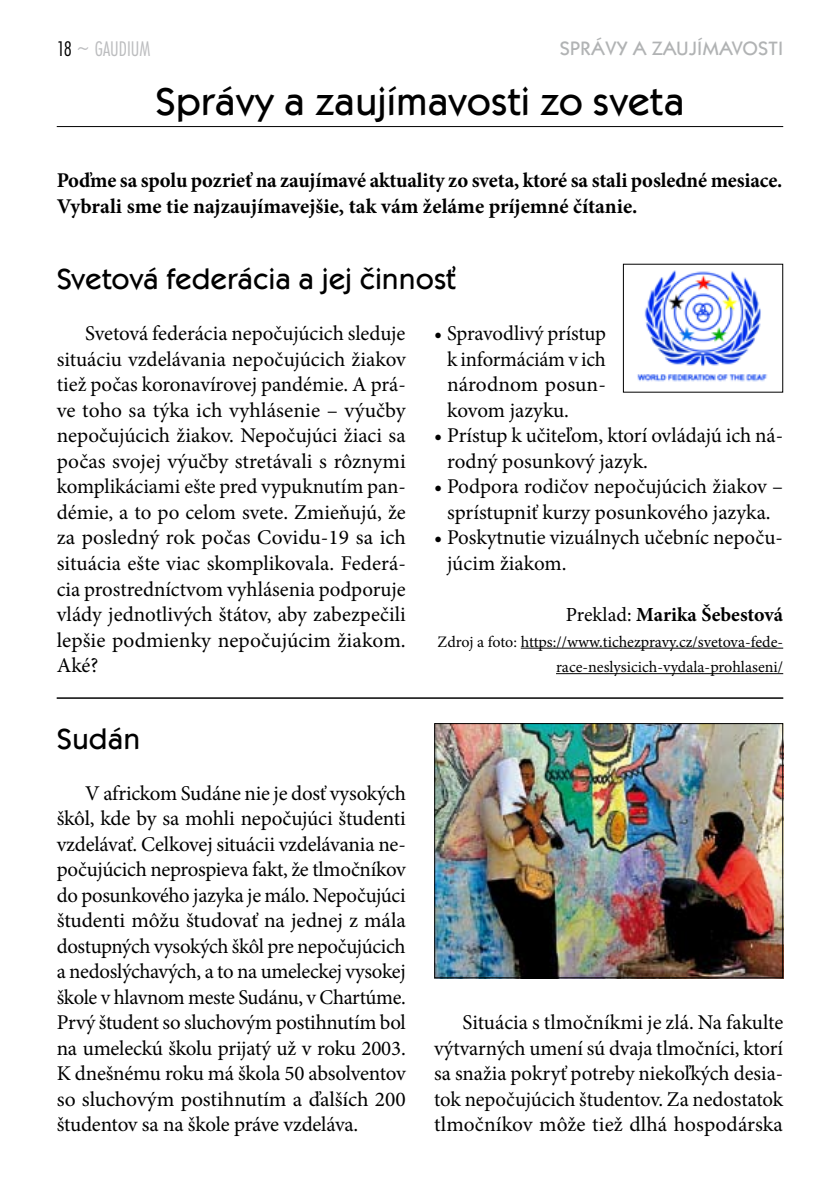
<style>
.page{position:relative;width:840px;height:1191px;background:#fff}
.page>*{position:absolute;margin:0;border:0;box-sizing:border-box;transform-origin:0 0}
.t1{font:500 40px "Kabel Itc TEE";color:#000}
.t2{font:500 30px "Kabel Itc TEE";color:#000}
.t3{font:22px "Futura TEE Ligh Cond";color:#bcbdbf}
.t4{font:21px/25.6px "Minion Pro";color:#000;text-align:justify}
.t5{font:700 21px/25.6px "Minion Pro";letter-spacing:-.005em;color:#000}
.t6{font:700 20px "Minion Pro";color:#000}
.t7{font:500 20px "Kabel Itc TEE";color:#b1b3b4}
.t8{font:16px/25.6px "Minion Pro";color:#000;text-align:right}
.s1{color:#000}
.s2{font-weight:400}
</style>
<div class="page">
<img style="left:436px;top:725px;width:344px;height:251px">
<div style="left:434px;top:723px;width:348px;height:255px;border:1px solid #000"></div>
<hr style="left:57px;top:126px;width:725px;height:1px;background:#000">
<hr style="left:520px;top:648px;width:262px;height:1px;background:#000">
<hr style="left:555px;top:673px;width:227px;height:1px;background:#000">
<img style="left:637px;top:270px;width:131px;height:112px">
<hr style="left:57px;top:697px;width:725px;height:1px;background:#000">
<p class="t3" style="left:57px;top:36px;width:95px"><span class="s1">18</span> ~ GAUDIUM</p>
<p class="t7" style="left:559px;top:36px;width:225px">Sp rávy a zauj ímavosti</p>
<h1 class="t1" style="left:155px;top:78px;width:530px">Správy a zaujímavosti zo sveta</h1>
<p class="t5" style="left:57px;top:167px;width:726px">Poďme sa spolu pozrieť na zaujímavé aktuality zo sveta, ktoré sa stali posledné mesiace.<br>Vybrali sme tie najzaujímavejšie, tak vám želáme príjemné čítanie.</p>
<h2 class="t2" style="left:57px;top:262px;width:400px">Svetová federácia a jej činnosť</h2>
<p class="t4" style="left:57px;top:321px;width:350px;text-indent:28px">Svetová federácia nepočujúcich sleduje situáciu vzdelávania nepočujúcich žiakov tiež počas koronavírovej pandémie. A prá&shy;ve toho sa týka ich vyhlásenie – výučby nepočujúcich žiakov. Nepočujúci žiaci sa počas svojej výučby stretávali s rôznymi komplikáciami ešte pred vypuknutím pan&shy;démie, a to po celom svete. Zmieňujú, že za posledný rok počas Covidu-19 sa ich situácia ešte viac skomplikovala. Federá&shy;cia prostredníctvom vyhlásenia podporuje vlády jednotlivých štátov, aby zabezpečili lepšie podmienky nepočujúcim žiakom.<br>Aké?</p>
<p class="t4" style="left:447px;top:321px;width:160px;text-indent:-13px">• Spravodlivý prístup k informáciám v ich národnom posun&shy;kovom jazyku.</p>
<p class="t4" style="left:447px;top:423px;width:337px;text-indent:-13px">• Prístup k učiteľom, ktorí ovládajú ich ná&shy;rodný posunkový jazyk.</p>
<p class="t4" style="left:434px;top:474px;width:350px;text-align:center">• Podpora rodičov nepočujúcich žiakov – sprístupniť kurzy posunkového jazyka.</p>
<p class="t4" style="left:447px;top:525px;width:337px;text-indent:-13px">• Poskytnutie vizuálnych učebníc nepoču&shy;júcim žiakom.</p>
<p class="t6" style="left:565px;top:600px;width:219px"><span class="s2">Preklad:</span> Marika Šebestová</p>
<p class="t8" style="left:437px;top:628px;width:347px">Zdroj a foto: https://www.tichezpravy.cz/svetova-fede&shy;race-neslysicich-vydala-prohlaseni/</p>
<h2 class="t2" style="left:57px;top:721px;width:85px">Sudán</h2>
<p class="t4" style="left:57px;top:780px;width:350px;text-indent:28px">V africkom Sudáne nie je dosť vysokých škôl, kde by sa mohli nepočujúci študenti vzdelávať. Celkovej situácii vzdelávania ne&shy;počujúcich neprospieva fakt, že tlmočníkov do posunkového jazyka je málo. Nepočujúci študenti môžu študovať na jednej z mála dostupných vysokých škôl pre nepočujúcich a nedoslýchavých, a to na umeleckej vysokej škole v hlavnom meste Sudánu, v Chartúme.<br>Prvý študent so sluchovým postihnutím bol na umeleckú školu prijatý už v roku 2003.<br>K dnešnému roku má škola 50 absolventov so sluchovým postihnutím a ďalších 200 študentov sa na škole práve vzdeláva.</p>
<p class="t4" style="left:434px;top:1010px;width:350px;text-indent:28px">Situácia s tlmočníkmi je zlá. Na fakulte výtvarných umení sú dvaja tlmočníci, ktorí sa snažia pokryť potreby niekoľkých desia&shy;tok nepočujúcich študentov. Za nedostatok tlmočníkov môže tiež dlhá hospodárska</p>
</div>
